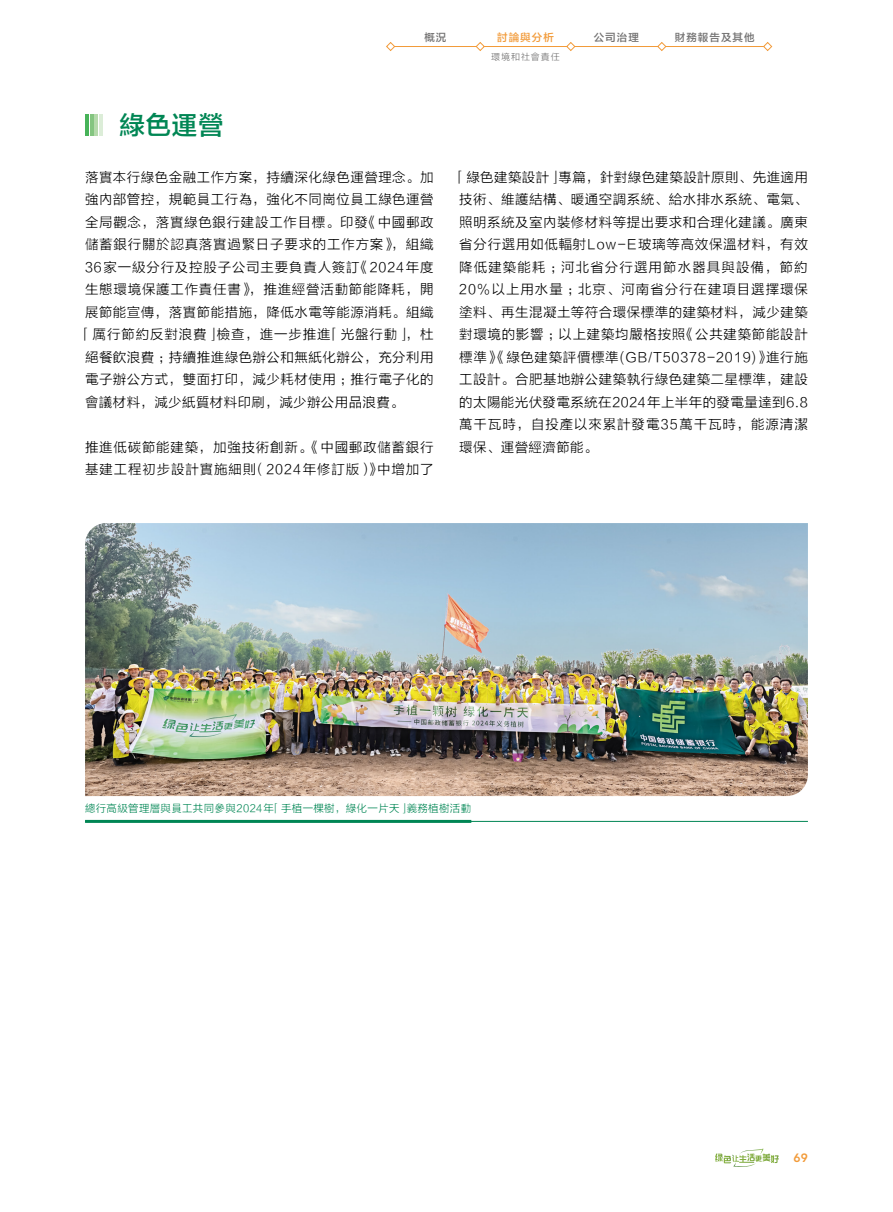
<style>
.page{position:relative;width:893px;height:1212px;background:#fff}
.page>*{position:absolute;margin:0;border:0;box-sizing:border-box;transform-origin:0 0}
._02_H2{font:25.5px "FZLTZHK GBK1 0";color:#008654}
._00_Body_Text{font:13.5px/22.5px "FZLTXHK";letter-spacing:.05em;color:#000}
._00_Body_Text-2{font:13.5px "FZLTXHK";letter-spacing:.03em;color:#000}
.t1{font:800 12px "Avenir LT Std";color:#f29b3a}
.图注{font:10.5px "FZLTXHK";letter-spacing:.03em;color:#008654}
.t2{font:10.5px "FZLTZHK GBK1 0";letter-spacing:.1em;color:#727171}
.t3{font:10.5px "FZLTZHK GBK1 0";letter-spacing:.1em;color:#f29b3a}
.t4{font:9px "FZLTXHK";letter-spacing:.1em;color:#727171}
</style>
<div class="page">
<svg style="left:715px;top:1148px;width:64px;height:19px"></svg>
<hr style="left:395px;top:46px;width:369px;height:1px;background:#f29b3a">
<svg style="left:386px;top:42px;width:9px;height:9px"></svg>
<svg style="left:763px;top:42px;width:10px;height:9px"></svg>
<svg style="left:476px;top:42px;width:9px;height:9px"></svg>
<svg style="left:566px;top:42px;width:9px;height:9px"></svg>
<svg style="left:657px;top:42px;width:9px;height:9px"></svg>
<hr style="left:85px;top:115px;width:4px;height:21px;background:#47b359">
<hr style="left:90px;top:115px;width:3px;height:21px;background:#84c580">
<hr style="left:95px;top:115px;width:3px;height:21px;background:#b5daab">
<hr style="left:99px;top:115px;width:3px;height:21px;background:#dcedd8">
<img style="left:85px;top:523px;width:723px;height:273px">
<hr style="left:85px;top:821px;width:723px;height:1px;background:#008654">
<hr style="left:85px;top:820px;width:386px;height:3px;background:#008654">
<p class="t2" style="left:424px;top:31px;width:24px">概況</p>
<p class="t3" style="left:497px;top:31px;width:58px">討論與分析</p>
<p class="t2" style="left:594px;top:31px;width:47px">公司治理</p>
<p class="t2" style="left:675px;top:31px;width:81px">財務報告及其他</p>
<p class="_02_H2" style="left:119px;top:111px;width:106px">綠色運營</p>
<p class="_00_Body_Text" style="left:85px;top:166px;width:350px">落實本行綠色金融工作方案，持續深化綠色運營理念。加</p>
<p class="_00_Body_Text" style="left:85px;top:188px;width:350px">強內部管控，規範員工行為，強化不同崗位員工綠色運營</p>
<p class="_00_Body_Text" style="left:85px;top:211px;width:350px">全局觀念，落實綠色銀行建設工作目標。印發《中國郵政</p>
<p class="_00_Body_Text" style="left:85px;top:233px;width:350px">儲蓄銀行關於認真落實過緊日子要求的工作方案》，組織</p>
<p class="_00_Body_Text" style="left:85px;top:256px;width:350px">36家一級分行及控股子公司主要負責人簽訂《2024年度</p>
<p class="_00_Body_Text" style="left:85px;top:278px;width:350px">生態環境保護工作責任書》，推進經營活動節能降耗，開</p>
<p class="_00_Body_Text" style="left:85px;top:301px;width:350px">展節能宣傳，落實節能措施，降低水電等能源消耗。組織</p>
<p class="_00_Body_Text" style="left:78px;top:323px;width:357px">「厲行節約反對浪費」檢查，進一步推進「光盤行動」，杜</p>
<p class="_00_Body_Text" style="left:85px;top:346px;width:350px">絕餐飲浪費；持續推進綠色辦公和無紙化辦公，充分利用</p>
<p class="_00_Body_Text" style="left:85px;top:368px;width:350px">電子辦公方式，雙面打印，減少耗材使用；推行電子化的</p>
<p class="_00_Body_Text-2" style="left:85px;top:394px;width:320px">會議材料，減少紙質材料印刷，減少辦公用品浪費。</p>
<p class="_00_Body_Text" style="left:85px;top:436px;width:350px">推進低碳節能建築，加強技術創新。《中國郵政儲蓄銀行基建工程初步設計實施細則（2024年修訂版）》中增加了</p>
<p class="t4" style="left:491px;top:52px;width:70px">環境和社會責任</p>
<p class="_00_Body_Text" style="left:459px;top:166px;width:350px;text-align:justify;text-indent:-7px">「綠色建築設計」專篇，針對綠色建築設計原則、先進適用技術、維護結構、暖通空調系統、給水排水系統、電氣、照明系統及室內裝修材料等提出要求和合理化建議。廣東省分行選用如低輻射Low-E玻璃等高效保溫材料，有效降低建築能耗；河北省分行選用節水器具與設備，節約20%以上用水量；北京、河南省分行在建項目選擇環保塗料、再生混凝土等符合環保標準的建築材料，減少建築對環境的影響；以上建築均嚴格按照《公共建築節能設計標準》《綠色建築評價標準(GB/T50378-2019)》進行施工設計。合肥基地辦公建築執行綠色建築二星標準，建設的太陽能光伏發電系統在2024年上半年的發電量達到6.8萬千瓦時，自投產以來累計發電35萬千瓦時，能源清潔環保、運營經濟節能。</p>
<p class="图注" style="left:85px;top:803px;width:388px">總行高級管理層與員工共同參與2024年「手植一棵樹，綠化一片天」義務植樹活動</p>
<p class="t1" style="left:794px;top:1150px;width:16px">69</p>
</div>
